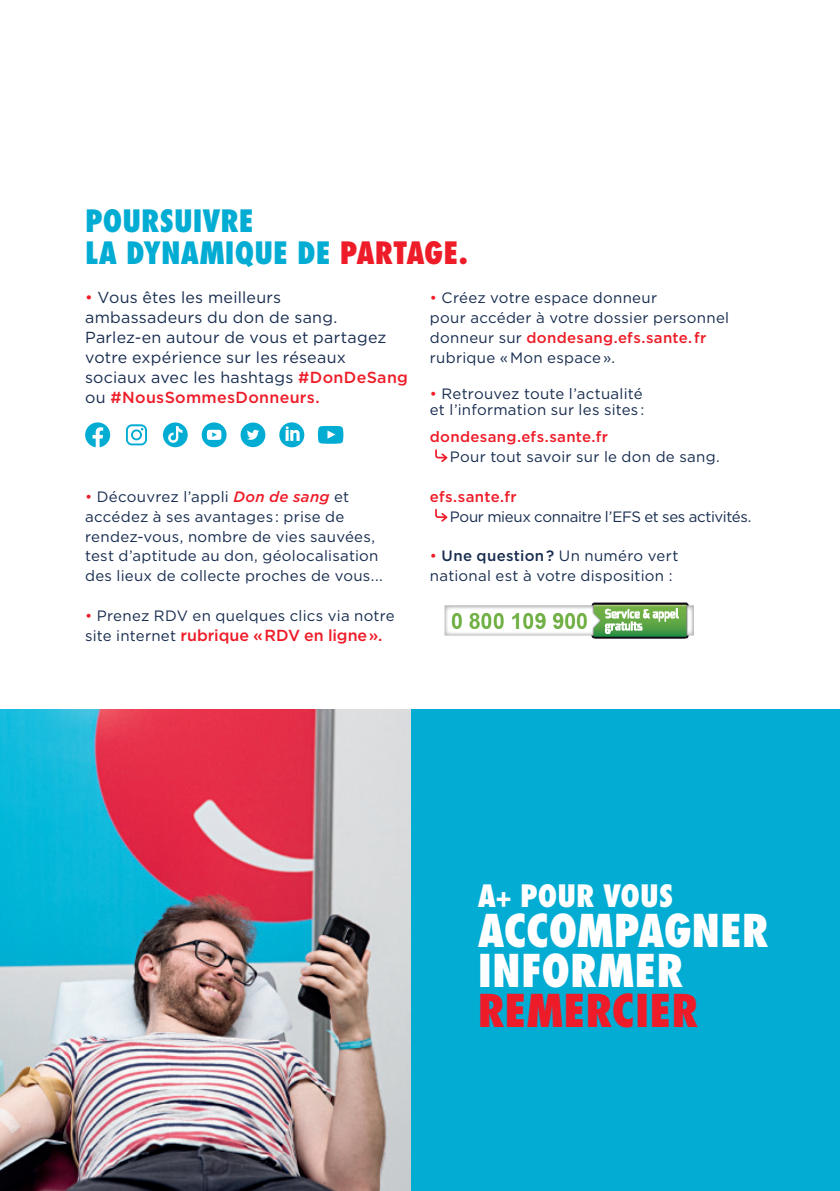
<style>
.page{position:relative;width:840px;height:1191px;background:#fff}
.page>*{position:absolute;margin:0;border:0;box-sizing:border-box;transform-origin:0 0}
.t1{font:800 condensed 44px/40px "Futura Std";color:#fff}
.t2{font:800 condensed 44px "Futura Std";color:#ee1c28}
.t3{font:800 condensed 30px/32px "Futura Std";letter-spacing:.005em;color:#03acd3}
.t4{font:800 condensed 30px "Futura Std";letter-spacing:.005em;color:#fff}
.t5{font:16px/19.8px "Gotham";letter-spacing:.015em;color:#172c4f}
.t6{font:500 16px "Gotham";color:#ee1c28}
.t7{font:15px/19.8px "Gotham";letter-spacing:.015em;color:#172c4f}
.t8{font:15px "Gotham";letter-spacing:-.025em;color:#172c4f}
.t9{font:500 15px "Gotham";letter-spacing:.02em;color:#ee1c28}
.s1{color:#ee1c28}
.s2{font-weight:500;color:#ee1c28}
.s3{font-weight:500}
.s4{font-weight:500;font-style:italic;color:#ee1c28}
.s5{font-weight:400;font-size:15px;color:#172c4f}
</style>
<div class="page">
<div style="left:0;top:710px;width:839px;height:481px;background:#03acd3"></div>
<img style="left:0;top:710px;width:410px;height:481px">
<img style="left:444px;top:602px;width:249px;height:37px">
<svg style="left:126px;top:424px;width:21px;height:21px"></svg>
<svg style="left:85px;top:422px;width:25px;height:25px"></svg>
<svg style="left:240px;top:422px;width:25px;height:25px"></svg>
<svg style="left:279px;top:422px;width:25px;height:25px"></svg>
<svg style="left:317px;top:426px;width:26px;height:18px"></svg>
<svg style="left:201px;top:422px;width:25px;height:25px"></svg>
<svg style="left:163px;top:422px;width:25px;height:25px"></svg>
<svg style="left:435px;top:449px;width:13px;height:13px"></svg>
<svg style="left:435px;top:508px;width:13px;height:14px"></svg>
<h2 class="t3" style="left:85px;top:204px;width:384px">POURSUIVRE<br>LA DYNAMIQUE DE <span class="s1">PARTAGE.</span></h2>
<p class="t5" style="left:85px;top:287px;width:324px"><span class="s1">•</span> Vous êtes les meilleurs<br>ambassadeurs du don de sang.<br>Parlez-en autour de vous et partagez votre expérience sur les réseaux sociaux avec les hashtags <span class="s2">#DonDeSang </span>ou <span class="s2">#NousSommesDonneurs.</span></p>
<p class="t7" style="left:429px;top:288px;width:300px"><span class="s1">•</span> Créez votre espace donneur<br>pour accéder à votre dossier personnel donneur sur <span class="s2">dondesang.efs.sante.fr </span>rubrique « Mon espace ».</p>
<p class="t7" style="left:429px;top:385px;width:216px;line-height:16px"><span class="s1">•</span> Retrouvez toute l’actualité et l’information sur les sites :</p>
<p class="t9" style="left:429px;top:427px;width:179px">dondesang.efs.sante.fr</p>
<p class="t7" style="left:449px;top:447px;width:271px">Pour tout savoir sur le don de sang.</p>
<p class="t9" style="left:429px;top:487px;width:88px">efs.sante.fr</p>
<p class="t8" style="left:449px;top:507px;width:303px">Pour mieux connaitre l’EFS et ses activités.</p>
<p class="t7" style="left:429px;top:546px;width:250px"><span class="s1">•</span> <span class="s3">Une question ?</span> Un numéro vert national est à votre disposition :</p>
<p class="t7" style="left:85px;top:486px;width:299px"><span class="s1">•</span> Découvrez l’appli <span class="s4">Don de sang</span> et accédez à ses avantages : prise de rendez-vous, nombre de vies sauvées, test d’aptitude au don, géolocalisation des lieux de collecte proches de vous...</p>
<p class="t7" style="left:85px;top:605px;width:311px"><span class="s1">•</span> Prenez RDV en quelques clics via notre</p>
<p class="t6" style="left:85px;top:624px;width:299px"><span class="s5">site internet</span> rubrique « RDV en ligne ».</p>
<h2 class="t4" style="left:477px;top:877px;width:197px">A+ POUR VOUS</h2>
<h1 class="t1" style="left:477px;top:910px;width:292px">ACCOMPAGNER<br>INFORMER</h1>
<h1 class="t2" style="left:477px;top:983px;width:221px">REMERCIER</h1>
</div>
